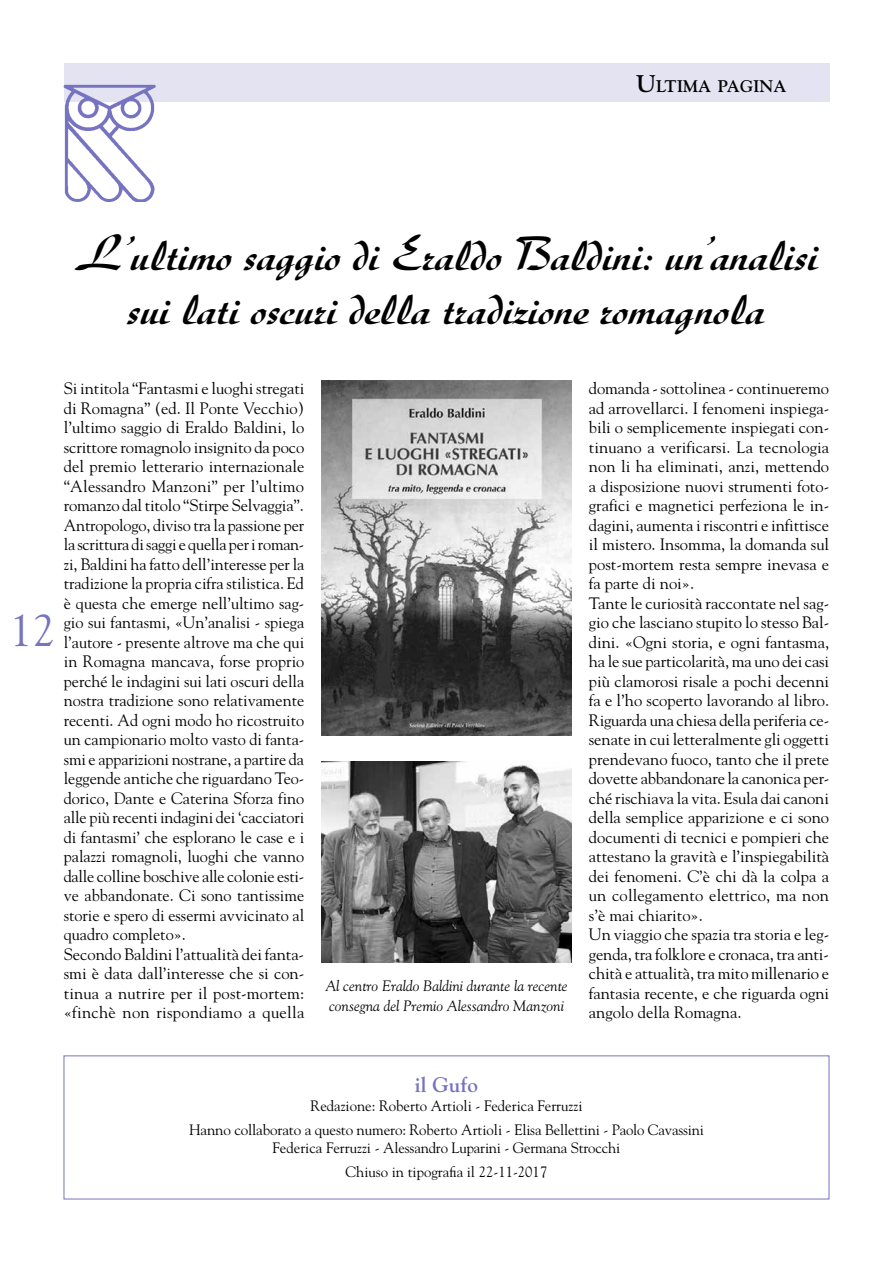
<style>
.page{position:relative;width:893px;height:1263px;background:#fff}
.page>*{position:absolute;margin:0;border:0;box-sizing:border-box;transform-origin:0 0}
.t1{font:700 49.5px/54px "Diskus LT Std";letter-spacing:-.01em;color:#000;text-align:center}
.t2{font:45px "Goudy Std";color:#7673c0}
.t3{font:700 21px "Goudy Std";color:#7673c0}
.t4{font:700 16.8px "Goudy Std";color:#000}
.t5{font:16.5px/19.5px "Goudy Std";color:#000}
.t6{font:15px/24px "Goudy Std";letter-spacing:-.01em;color:#000;text-align:center}
.t7{font:italic 15px/19.5px "Goudy Std";color:#000}
.s1{font-size:24px}
</style>
<div class="page">
<div style="left:64px;top:64px;width:765px;height:38px;background:#e4e3f2"></div>
<img style="left:64px;top:85px;width:92px;height:117px">
<img style="left:321px;top:381px;width:251px;height:354px">
<img style="left:321px;top:761px;width:251px;height:202px">
<p class="t4" style="left:636px;top:76px;width:152px"><span class="s1">U</span>LTIMA PAGINA</p>
<h1 class="t1" style="left:74px;top:227px;width:746px">L’ultimo saggio di Eraldo Baldini: un’analisi sui lati oscuri della tradizione romagnola</h1>
<h2 class="t2" style="left:10px;top:602px;width:46px">12</h2>
<p class="t5" style="left:64px;top:379px;width:242px">Si intitola “Fantasmi e luoghi stregati di Romagna” (ed. Il Ponte Vecchio) l’ultimo saggio di Eraldo Baldini, lo scrittore romagnolo insignito da poco del premio letterario internazionale “Alessandro Manzoni” per l’ultimo romanzo dal titolo “Stirpe Selvaggia”.<br>Antropologo, diviso tra la passione per la scrittura di saggi e quella per i roman&shy;zi, Baldini ha fatto dell’interesse per la tradizione la propria cifra stilistica. Ed è questa che emerge nell’ultimo sag&shy;gio sui fantasmi, «Un’analisi - spiega l’autore - presente altrove ma che qui in Romagna mancava, forse proprio perché le indagini sui lati oscuri della nostra tradizione sono relativamente recenti. Ad ogni modo ho ricostruito un campionario molto vasto di fanta&shy;smi e apparizioni nostrane, a partire da leggende antiche che riguardano Teo&shy;dorico, Dante e Caterina Sforza fino alle più recenti indagini dei ‘cacciatori di fantasmi’ che esplorano le case e i palazzi romagnoli, luoghi che vanno dalle colline boschive alle colonie esti&shy;ve abbandonate. Ci sono tantissime storie e spero di essermi avvicinato al quadro completo».<br>Secondo Baldini l’attualità dei fanta&shy;smi è data dall’interesse che si con&shy;tinua a nutrire per il post-mortem: «finchè non rispondiamo a quella</p>
<p class="t5" style="left:589px;top:379px;width:242px">domanda - sottolinea - continueremo ad arrovellarci. I fenomeni inspiega&shy;bili o semplicemente inspiegati con&shy;tinuano a verificarsi. La tecnologia non li ha eliminati, anzi, mettendo a disposizione nuovi strumenti foto&shy;grafici e magnetici perfeziona le in&shy;dagini, aumenta i riscontri e infittisce il mistero. Insomma, la domanda sul post-mortem resta sempre inevasa e fa parte di noi».<br>Tante le curiosità raccontate nel sag&shy;gio che lasciano stupito lo stesso Bal&shy;dini. «Ogni storia, e ogni fantasma, ha le sue particolarità, ma uno dei casi più clamorosi risale a pochi decenni fa e l’ho scoperto lavorando al libro.<br>Riguarda una chiesa della periferia ce&shy;senate in cui letteralmente gli oggetti prendevano fuoco, tanto che il prete dovette abbandonare la canonica per&shy;ché rischiava la vita. Esula dai canoni della semplice apparizione e ci sono documenti di tecnici e pompieri che attestano la gravità e l’inspiegabilità dei fenomeni. C’è chi dà la colpa a un collegamento elettrico, ma non s’è mai chiarito».<br>Un viaggio che spazia tra storia e leg&shy;genda, tra folklore e cronaca, tra anti&shy;chità e attualità, tra mito millenario e fantasia recente, e che riguarda ogni angolo della Romagna.</p>
<p class="t7" style="left:325px;top:976px;width:244px">Al centro Eraldo Baldini durante la recente consegna del Premio Alessandro Manzoni</p>
<p class="t3" style="left:415px;top:1072px;width:65px">il Gufo</p>
<p class="t6" style="left:189px;top:1094px;width:516px">Redazione: Roberto Artioli - Federica Ferruzzi<br>Hanno collaborato a questo numero: Roberto Artioli - Elisa Bellettini - Paolo Cavassini</p>
<p class="t6" style="left:273px;top:1136px;width:349px">Federica Ferruzzi - Alessandro Luparini - Germana Strocchi<br>Chiuso in tipografia il 22-11-2017</p>
</div>
